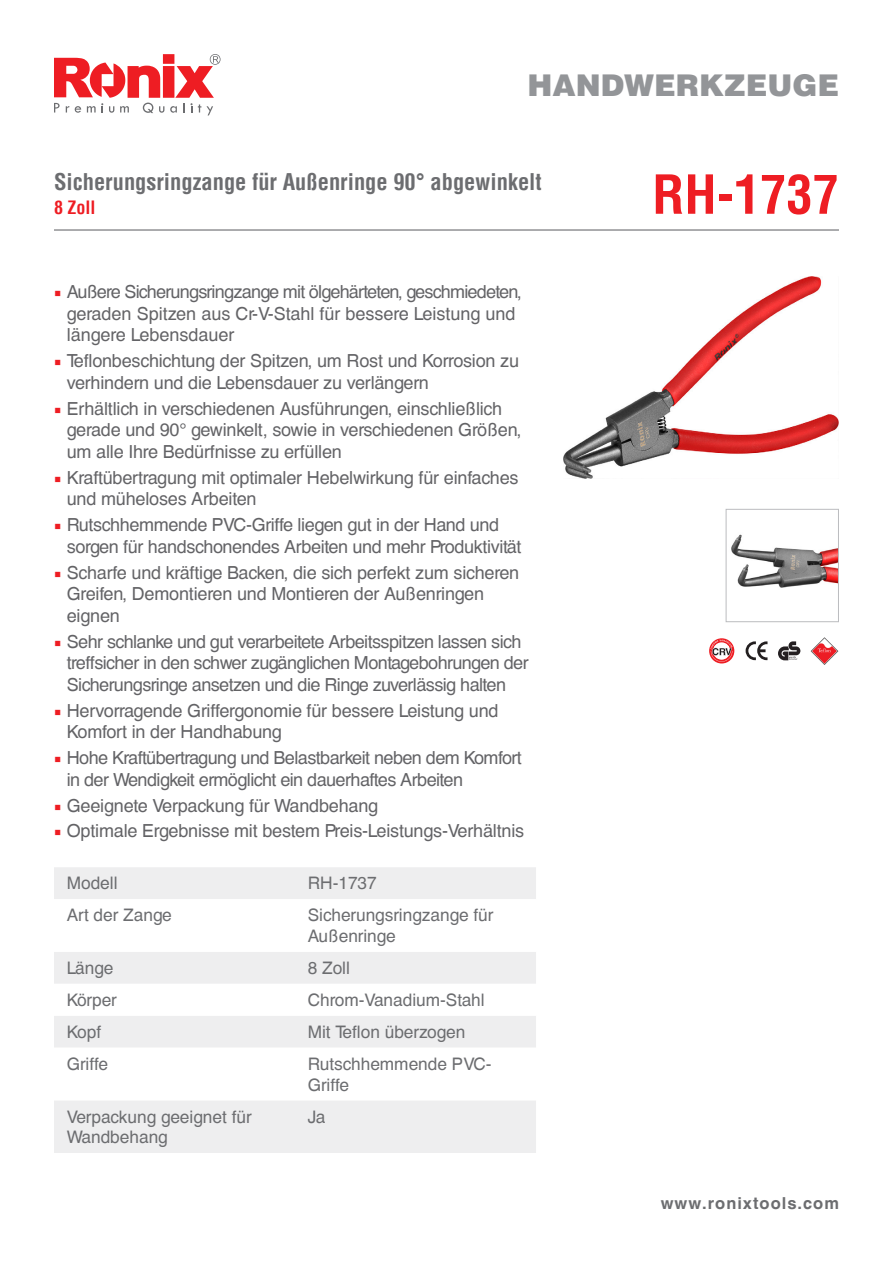
<style>
.page{position:relative;width:893px;height:1263px;background:#fff}
.page>*{position:absolute;margin:0;border:0;box-sizing:border-box;transform-origin:0 0}
.t1{font:700 condensed 52.5px "Helvetica LT";color:#ee1d23}
.t2{font:900 30px "Helvetica LT";color:#939598}
.t3{font:700 condensed 22.5px "Helvetica LT";color:#6c6d70}
.t4{font:18px/21.6px "Helvetica CE";letter-spacing:-.02em;color:#636366}
.t5{font:18px/21.6px "Helvetica CE";letter-spacing:-.04em;color:#636366}
.t6{font:700 condensed 18px "Helvetica LT";color:#ee1d23}
.t7{font:17.25px/20.7px "Helvetica CE";color:#6c6d70}
.t8{font:700 16.5px "Helvetica CE";letter-spacing:.06em;color:#6c6d70}
.s1{font-family:"Minion Pro";color:#ee1d23}
</style>
<div class="page">
<svg style="left:54px;top:54px;width:167px;height:61px"></svg>
<hr style="left:54px;top:229px;width:785px;height:2px;background:#6c6d70">
<div style="left:54px;top:867px;width:482px;height:286px;background:#eeeeef"></div>
<svg style="left:54px;top:899px;width:482px;height:201px"></svg>
<img style="left:564px;top:277px;width:275px;height:202px">
<img style="left:731px;top:534px;width:106px;height:54px">
<div style="left:726px;top:509px;width:113px;height:113px;border:1px solid #bcbdc0"></div>
<svg style="left:778px;top:641px;width:22px;height:19px"></svg>
<img style="left:810px;top:637px;width:29px;height:27px">
<svg style="left:818px;top:648px;width:13px;height:4px"></svg>
<svg style="left:746px;top:641px;width:21px;height:19px"></svg>
<svg style="left:708px;top:637px;width:27px;height:27px"></svg>
<svg style="left:709px;top:638px;width:25px;height:25px"></svg>
<svg style="left:711px;top:640px;width:21px;height:22px"></svg>
<h2 class="t2" style="left:527px;top:65px;width:313px">HANDWERKZEUGE</h2>
<p class="t3" style="left:54px;top:167px;width:489px">Sicherungsringzange für Außenringe 90° abgewinkelt</p>
<p class="t6" style="left:54px;top:196px;width:43px">8 Zoll</p>
<p class="t5" style="left:67px;top:281px;width:456px;text-indent:-13px"><span class="s1">■</span> Außere Sicherungsringzange mit ölgehärteten, geschmiedeten, geraden Spitzen aus Cr-V-Stahl für bessere Leistung und längere Lebensdauer</p>
<p class="t4" style="left:67px;top:350px;width:454px;text-indent:-13px"><span class="s1">■</span> Teflonbeschichtung der Spitzen, um Rost und Korrosion zu verhindern und die Lebensdauer zu verlängern</p>
<p class="t4" style="left:67px;top:398px;width:456px;text-indent:-13px"><span class="s1">■</span> Erhältlich in verschiedenen Ausführungen, einschließlich gerade und 90° gewinkelt, sowie in verschiedenen Größen, um alle Ihre Bedürfnisse zu erfüllen</p>
<p class="t4" style="left:67px;top:467px;width:453px;text-indent:-13px"><span class="s1">■</span> Kraftübertragung mit optimaler Hebelwirkung für einfaches und müheloses Arbeiten</p>
<p class="t4" style="left:67px;top:514px;width:456px;text-indent:-13px"><span class="s1">■</span> Rutschhemmende PVC-Griffe liegen gut in der Hand und sorgen für handschonendes Arbeiten und mehr Produktivität</p>
<p class="t4" style="left:67px;top:562px;width:454px;text-indent:-13px"><span class="s1">■</span> Scharfe und kräftige Backen, die sich perfekt zum sicheren<br>Greifen, Demontieren und Montieren der Außenringen eignen</p>
<p class="t4" style="left:67px;top:631px;width:463px;text-indent:-13px"><span class="s1">■</span> Sehr schlanke und gut verarbeitete Arbeitsspitzen lassen sich treffsicher in den schwer zugänglichen Montagebohrungen der<br>Sicherungsringe ansetzen und die Ringe zuverlässig halten</p>
<p class="t4" style="left:67px;top:700px;width:433px;text-indent:-13px"><span class="s1">■</span> Hervorragende Griffergonomie für bessere Leistung und<br>Komfort in der Handhabung</p>
<p class="t4" style="left:67px;top:747px;width:457px;text-indent:-13px"><span class="s1">■</span> Hohe Kraftübertragung und Belastbarkeit neben dem Komfort in der Wendigkeit ermöglicht ein dauerhaftes Arbeiten</p>
<p class="t4" style="left:54px;top:795px;width:326px"><span class="s1">■</span> Geeignete Verpackung für Wandbehang</p>
<p class="t4" style="left:54px;top:820px;width:472px"><span class="s1">■</span> Optimale Ergebnisse mit bestem Preis-Leistungs-Verhältnis</p>
<p class="t7" style="left:67px;top:873px;width:52px">Modell</p>
<p class="t7" style="left:308px;top:873px;width:71px">RH-1737</p>
<p class="t7" style="left:67px;top:905px;width:107px">Art der Zange</p>
<p class="t7" style="left:308px;top:905px;width:187px">Sicherungsringzange für<br>Außenringe</p>
<p class="t7" style="left:67px;top:958px;width:48px">Länge</p>
<p class="t7" style="left:308px;top:958px;width:44px">8 Zoll</p>
<p class="t7" style="left:67px;top:990px;width:52px">Körper</p>
<p class="t7" style="left:308px;top:990px;width:178px">Chrom-Vanadium-Stahl</p>
<p class="t7" style="left:67px;top:1022px;width:36px">Kopf</p>
<p class="t7" style="left:308px;top:1022px;width:159px">Mit Teflon überzogen</p>
<p class="t7" style="left:67px;top:1053px;width:43px">Griffe</p>
<p class="t7" style="left:308px;top:1053px;width:185px">Rutschhemmende PVC-<br>Griffe</p>
<p class="t7" style="left:67px;top:1106px;width:187px">Verpackung geeignet für<br>Wandbehang</p>
<p class="t7" style="left:308px;top:1106px;width:19px">Ja</p>
<p class="t1" style="left:652px;top:162px;width:188px">RH-1737</p>
<p class="t8" style="left:661px;top:1193px;width:180px">www.ronixtools.com</p>
</div>
